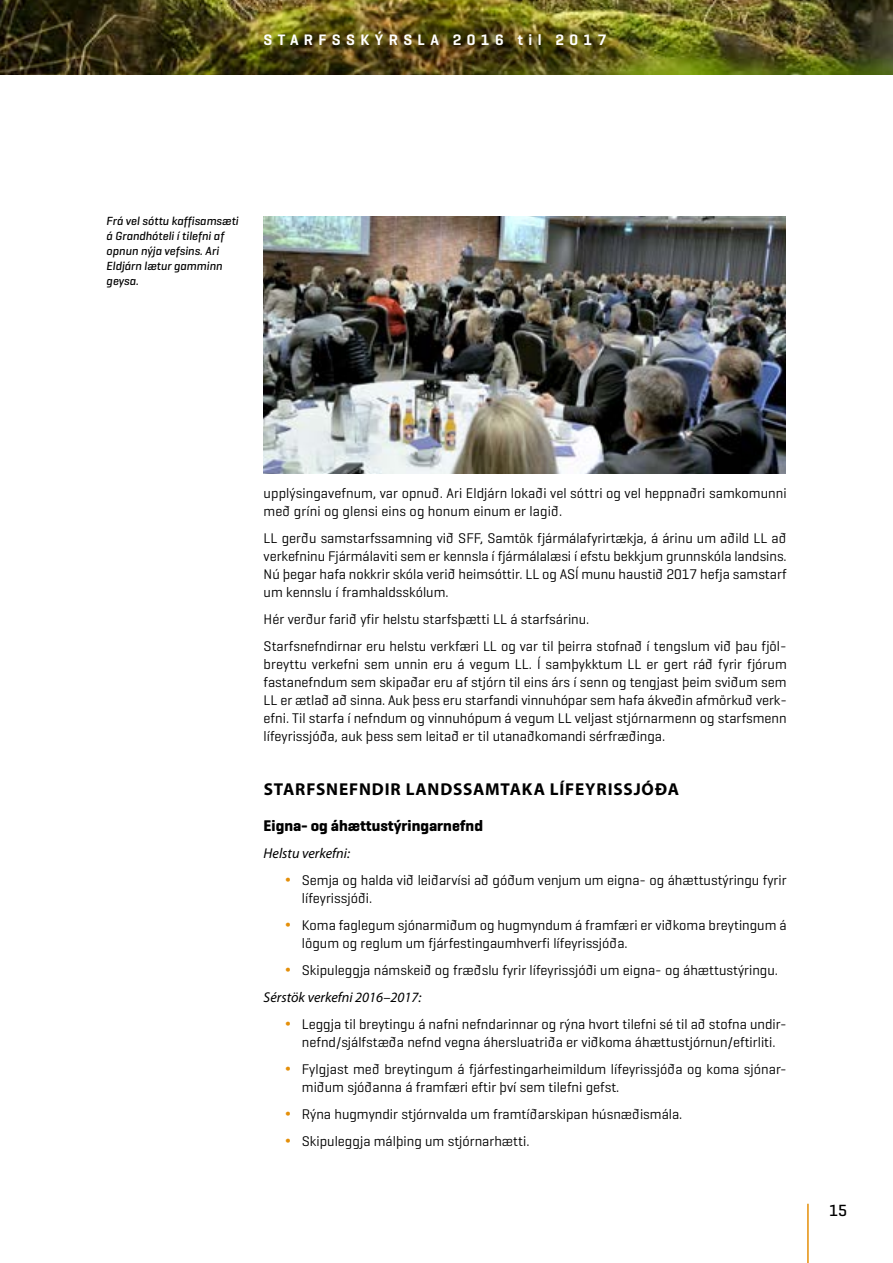
<style>
.page{position:relative;width:893px;height:1263px;background:#fff}
.page>*{position:absolute;margin:0;border:0;box-sizing:border-box;transform-origin:0 0}
.t1{font:700 17.25px "Myriad Pro";letter-spacing:.05em;color:#000}
.t2{font:500 16.5px "Geogrotesque";color:#000}
.t3{font:700 15.75px "Geogrotesque";color:#000}
.t4{font:600 15.45px "Geogrotesque";letter-spacing:.35em;color:#fff}
.t5{font:14.25px/18px "Geogrotesque";color:#000}
.t6{font:italic 14.25px "Myriad Pro";color:#000}
.t7{font:italic 500 12px/15px "Geogrotesque";color:#000}
.s1{color:#e48f09}
</style>
<div class="page">
<img style="left:0;top:0;width:893px;height:75px">
<hr style="left:807px;top:1204px;width:2px;height:59px;background:#e48f09">
<img style="left:264px;top:217px;width:522px;height:257px">
<p class="t4" style="left:264px;top:30px;width:344px">STARFSSKÝRSLA 2016 til 2017</p>
<p class="t7" style="left:106px;top:213px;width:134px">Frá vel sóttu kaffisamsæti á Grandhóteli í tilefni af opnun nýja vefsins. Ari<br>Eldjárn lætur gamminn geysa.</p>
<p class="t5" style="left:264px;top:483px;width:524px">upplýsingavefnum, var opnuð. Ari Eldjárn lokaði vel sóttri og vel heppnaðri samkomunni með gríni og glensi eins og honum einum er lagið.</p>
<p class="t5" style="left:264px;top:528px;width:525px;text-align:justify">LL gerðu samstarfssamning við SFF, Samtök fjármálafyrirtækja, á árinu um aðild LL að verkefninu Fjármálaviti sem er kennsla í fjármálalæsi í efstu bekkjum grunnskóla landsins.<br>Nú þegar hafa nokkrir skóla verið heimsóttir. LL og ASÍ munu haustið 2017 hefja samstarf um kennslu í framhaldsskólum.</p>
<p class="t5" style="left:264px;top:605px;width:524px;line-height:27px">Hér verður farið yfir helstu starfsþætti LL á starfsárinu.<br>Starfsnefndirnar eru helstu verkfæri LL og var til þeirra stofnað í tengslum við þau fjöl-</p>
<p class="t5" style="left:264px;top:654px;width:525px;text-align:justify">breyttu verkefni sem unnin eru á vegum LL. Í samþykktum LL er gert ráð fyrir fjórum fastanefndum sem skipaðar eru af stjórn til eins árs í senn og tengjast þeim sviðum sem LL er ætlað að sinna. Auk þess eru starfandi vinnuhópar sem hafa ákveðin afmörkuð verk&shy;efni. Til starfa í nefndum og vinnuhópum á vegum LL veljast stjórnarmenn og starfsmenn lífeyrissjóða, auk þess sem leitað er til utanaðkomandi sérfræðinga.</p>
<p class="t1" style="left:264px;top:778px;width:417px">STARFSNEFNDIR LANDSSAMTAKA LÍFEYRISSJÓÐA</p>
<p class="t3" style="left:264px;top:815px;width:221px">Eigna- og áhættustýringarnefnd</p>
<p class="t6" style="left:264px;top:844px;width:88px">Helstu verkefni:</p>
<p class="t5" style="left:302px;top:870px;width:486px;text-indent:-17px"><span class="s1">•</span> Semja og halda við leiðarvísi að góðum venjum um eigna- og áhættustýringu fyrir lífeyrissjóði.</p>
<p class="t5" style="left:302px;top:915px;width:486px;text-indent:-17px"><span class="s1">•</span> Koma faglegum sjónarmiðum og hugmyndum á framfæri er viðkoma breytingum á lögum og reglum um fjárfestingaumhverfi lífeyrissjóða.</p>
<p class="t5" style="left:285px;top:960px;width:495px"><span class="s1">•</span> Skipuleggja námskeið og fræðslu fyrir lífeyrissjóði um eigna- og áhættustýringu.</p>
<p class="t6" style="left:264px;top:988px;width:159px">Sérstök verkefni 2016–2017:</p>
<p class="t5" style="left:285px;top:1014px;width:503px;text-align:center"><span class="s1">•</span> Leggja til breytingu á nafni nefndarinnar og rýna hvort tilefni sé til að stofna undir&shy;nefnd/sjálfstæða nefnd vegna áhersluatriða er viðkoma áhættustjórnun/eftirliti.</p>
<p class="t5" style="left:302px;top:1059px;width:486px;text-indent:-17px"><span class="s1">•</span> Fylgjast með breytingum á fjárfestingarheimildum lífeyrissjóða og koma sjónar&shy;miðum sjóðanna á framfæri eftir því sem tilefni gefst.</p>
<p class="t5" style="left:285px;top:1104px;width:399px"><span class="s1">•</span> Rýna hugmyndir stjórnvalda um framtíðarskipan húsnæðismála.</p>
<p class="t5" style="left:285px;top:1131px;width:246px"><span class="s1">•</span> Skipuleggja málþing um stjórnarhætti.</p>
<p class="t2" style="left:829px;top:1200px;width:20px">15</p>
</div>
